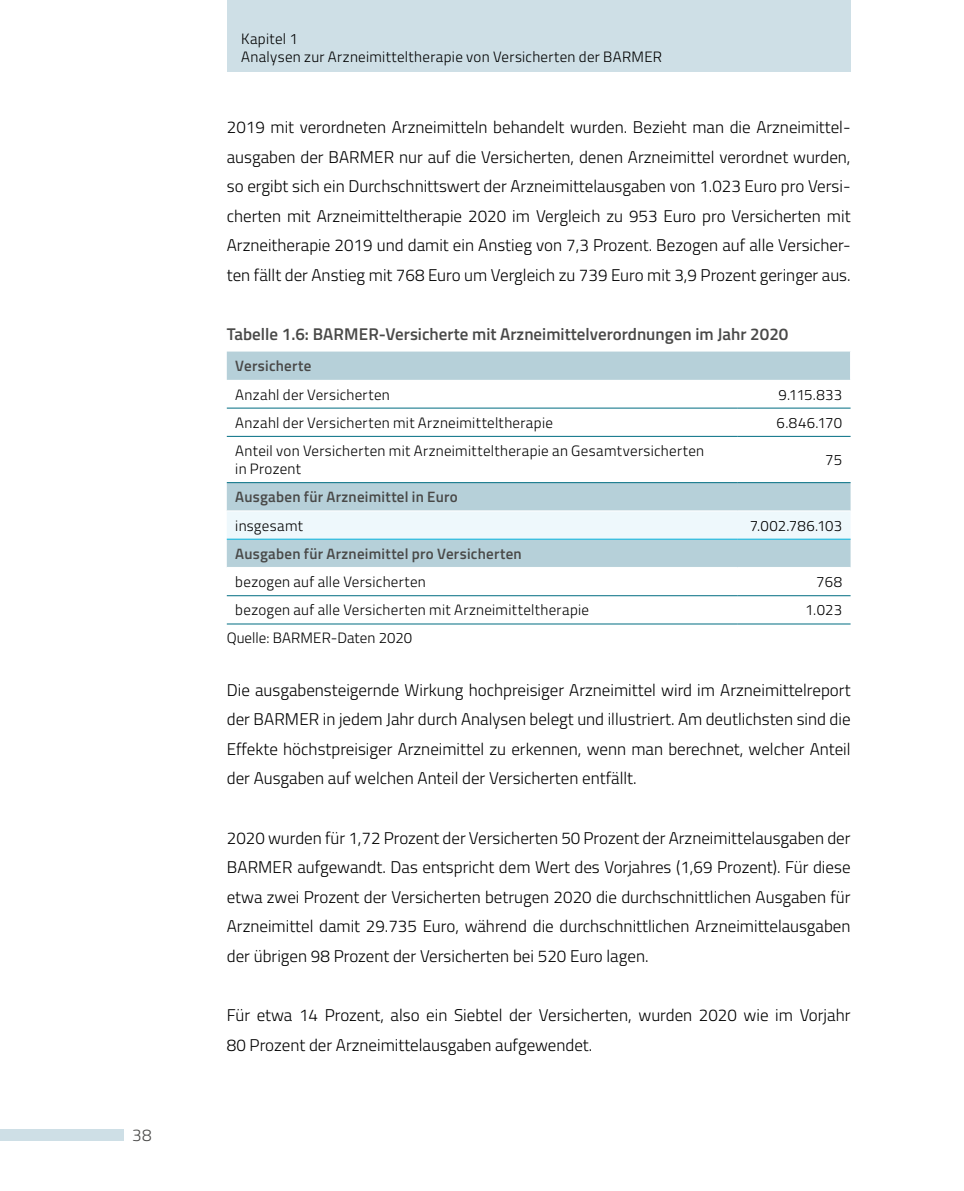
<style>
.page{position:relative;width:964px;height:1191px;background:#fff}
.page>*{position:absolute;margin:0;border:0;box-sizing:border-box;transform-origin:0 0}
.t1{font:300 17px/29.6px "Titillium";color:#000}
.t2{font:600 17px "Titillium";color:#494948}
.t3{font:300 17px "Titillium";color:#494948}
.t4{font:300 15px/18px "Titillium";letter-spacing:.02em;color:#000}
.t5{font:600 15px "Titillium";letter-spacing:.015em;color:#494948}
.t6{font:300 15px "Titillium";color:#000}
</style>
<div class="page">
<div style="left:227px;top:0;width:623px;height:71px;background:#cedfe6"></div>
<svg style="left:227px;top:351px;width:623px;height:216px"></svg>
<div style="left:227px;top:511px;width:623px;height:27px;background:#eef8fc"></div>
<hr style="left:227px;top:407px;width:510px;height:1px;background:#006d82">
<hr style="left:737px;top:407px;width:113px;height:1px;background:#006d82">
<hr style="left:227px;top:595px;width:510px;height:1px;background:#006d82">
<hr style="left:737px;top:595px;width:113px;height:1px;background:#006d82">
<hr style="left:227px;top:623px;width:510px;height:1px;background:#006d82">
<hr style="left:737px;top:623px;width:113px;height:1px;background:#006d82">
<hr style="left:227px;top:436px;width:510px;height:1px;background:#006d82">
<hr style="left:737px;top:436px;width:113px;height:1px;background:#006d82">
<hr style="left:227px;top:510px;width:510px;height:1px;background:#fff">
<hr style="left:737px;top:510px;width:113px;height:1px;background:#fff">
<hr style="left:227px;top:538px;width:510px;height:1px;background:#00b0db">
<hr style="left:737px;top:538px;width:113px;height:1px;background:#00b0db">
<hr style="left:227px;top:482px;width:510px;height:1px;background:#006d82">
<hr style="left:737px;top:482px;width:113px;height:1px;background:#006d82">
<div style="left:0;top:1129px;width:123px;height:11px;background:#cedfe6"></div>
<p class="t3" style="left:132px;top:1122px;width:21px">38</p>
<p class="t4" style="left:241px;top:29px;width:422px">Kapitel 1<br>Analysen zur Arzneimitteltherapie von Versicherten der BARMER</p>
<p class="t1" style="left:227px;top:111px;width:625px">2019 mit verordneten Arzneimitteln behandelt wurden. Bezieht man die Arzneimittel&shy;ausgaben der BARMER nur auf die Versicherten, denen Arzneimittel verordnet wurden, so ergibt sich ein Durchschnittswert der Arzneimittelausgaben von 1.023 Euro pro Versi&shy;cherten mit Arzneimitteltherapie 2020 im Vergleich zu 953 Euro pro Versicherten mit Arzneitherapie 2019 und damit ein Anstieg von 7,3 Prozent. Bezogen auf alle Versicher&shy;ten fällt der Anstieg mit 768 Euro um Vergleich zu 739 Euro mit 3,9 Prozent geringer aus.</p>
<p class="t2" style="left:227px;top:321px;width:563px">Tabelle 1.6: BARMER-Versicherte mit Arzneimittelverordnungen im Jahr 2020</p>
<p class="t5" style="left:235px;top:355px;width:78px">Versicherte</p>
<p class="t4" style="left:235px;top:384px;width:156px">Anzahl der Versicherten</p>
<p class="t4" style="left:778px;top:384px;width:65px">9.115.833</p>
<p class="t4" style="left:235px;top:413px;width:319px">Anzahl der Versicherten mit Arzneimitteltherapie</p>
<p class="t4" style="left:776px;top:413px;width:67px">6.846.170</p>
<p class="t4" style="left:235px;top:441px;width:470px">Anteil von Versicherten mit Arzneimitteltherapie an Gesamtversicherten in Prozent</p>
<p class="t4" style="left:825px;top:450px;width:18px">75</p>
<p class="t5" style="left:235px;top:486px;width:224px">Ausgaben für Arzneimittel in Euro</p>
<p class="t4" style="left:235px;top:516px;width:69px">insgesamt</p>
<p class="t4" style="left:750px;top:516px;width:94px">7.002.786.103</p>
<p class="t5" style="left:235px;top:542px;width:288px">Ausgaben für Arzneimittel pro Versicherten</p>
<p class="t4" style="left:235px;top:572px;width:192px">bezogen auf alle Versicherten</p>
<p class="t4" style="left:816px;top:572px;width:27px">768</p>
<p class="t4" style="left:235px;top:600px;width:355px">bezogen auf alle Versicherten mit Arzneimitteltherapie</p>
<p class="t4" style="left:805px;top:600px;width:38px">1.023</p>
<p class="t6" style="left:227px;top:626px;width:187px">Quelle: BARMER-Daten 2020</p>
<p class="t1" style="left:227px;top:674px;width:625px;text-align:justify">Die ausgabensteigernde Wirkung hochpreisiger Arzneimittel wird im Arzneimittelreport der BARMER in jedem Jahr durch Analysen belegt und illustriert. Am deutlichsten sind die Effekte höchstpreisiger Arzneimittel zu erkennen, wenn man berechnet, welcher Anteil der Ausgaben auf welchen Anteil der Versicherten entfällt.</p>
<p class="t1" style="left:227px;top:822px;width:625px;text-align:justify">2020 wurden für 1,72 Prozent der Versicherten 50 Prozent der Arzneimittelausgaben der BARMER aufgewandt. Das entspricht dem Wert des Vorjahres (1,69 Prozent). Für diese etwa zwei Prozent der Versicherten betrugen 2020 die durchschnittlichen Ausgaben für Arzneimittel damit 29.735 Euro, während die durchschnittlichen Arzneimittelausgaben der übrigen 98 Prozent der Versicherten bei 520 Euro lagen.</p>
<p class="t1" style="left:227px;top:999px;width:625px">Für etwa 14 Prozent, also ein Siebtel der Versicherten, wurden 2020 wie im Vorjahr<br>80 Prozent der Arzneimittelausgaben aufgewendet.</p>
</div>
